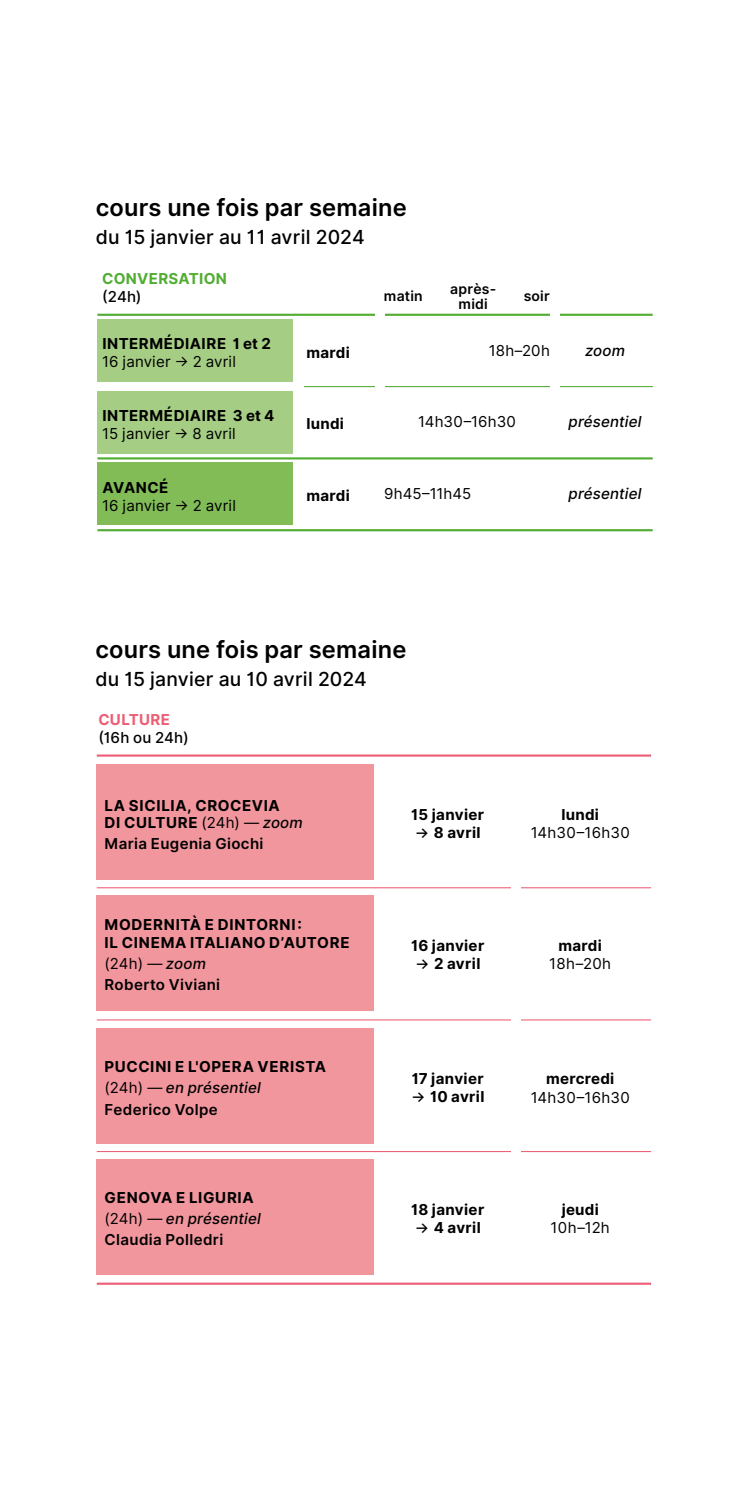
<style>
.page{position:relative;width:745px;height:1489px;background:#fff}
.page>*{position:absolute;margin:0;border:0;box-sizing:border-box;transform-origin:0 0}
.t1{font:600 23.75px "Inter";letter-spacing:.005em;color:#000}
.t2{font:500 19.25px "Inter";letter-spacing:.01em;color:#000}
.t3{font:700 15px/18px "Inter";letter-spacing:.03em;color:#000}
.t4{font:15px "Inter";letter-spacing:.01em;color:#000}
.t5{font:600 15px/21.2px "Inter";letter-spacing:.025em;color:#000}
.t6{font:italic 500 15px "Inter";letter-spacing:.01em;color:#000}
.t7{font:500 15px "Inter";letter-spacing:.01em;color:#000}
.t8{font:700 15px "Inter";letter-spacing:.02em;color:#51ad32}
.t9{font:700 15px "Inter";letter-spacing:.025em;color:#ec5f76}
.t10{font:600 14px/15px "Inter";letter-spacing:.015em;color:#000;text-align:center}
.s1{font-weight:400}
.s2{font-weight:500;font-style:italic}
.s3{font-weight:500}
.s4{font-weight:600}
.s5{font-weight:700}
</style>
<div class="page">
<div style="left:97px;top:319px;width:195px;height:63px;background:#a6cd84"></div>
<div style="left:97px;top:391px;width:195px;height:62px;background:#a6cd84"></div>
<div style="left:97px;top:462px;width:195px;height:63px;background:#81bc57"></div>
<hr style="left:97px;top:314px;width:555px;height:2px;background:#51ad32">
<hr style="left:304px;top:386px;width:348px;height:1px;background:#51ad32">
<hr style="left:97px;top:529px;width:555px;height:2px;background:#51ad32">
<hr style="left:97px;top:457px;width:555px;height:2px;background:#51ad32">
<div style="left:375px;top:294px;width:9px;height:144px;background:#fff"></div>
<div style="left:549px;top:294px;width:9px;height:144px;background:#fff"></div>
<hr style="left:97px;top:754px;width:553px;height:2px;background:#ec5f76">
<div style="left:97px;top:764px;width:276px;height:115px;background:#f2969e"></div>
<hr style="left:97px;top:887px;width:553px;height:1px;background:#ec5f76">
<hr style="left:97px;top:1019px;width:553px;height:1px;background:#ec5f76">
<hr style="left:97px;top:1150px;width:553px;height:1px;background:#ec5f76">
<hr style="left:97px;top:1282px;width:553px;height:2px;background:#ec5f76">
<div style="left:511px;top:760px;width:9px;height:514px;background:#fff"></div>
<div style="left:97px;top:1159px;width:276px;height:115px;background:#f2969e"></div>
<div style="left:97px;top:895px;width:276px;height:115px;background:#f2969e"></div>
<div style="left:97px;top:1028px;width:276px;height:115px;background:#f2969e"></div>
<h1 class="t1" style="left:96px;top:190px;width:312px">cours une fois par semaine</h1>
<p class="t2" style="left:96px;top:223px;width:270px">du 15 janvier au 11 avril 2024</p>
<p class="t8" style="left:102px;top:267px;width:126px">CONVERSATION</p>
<p class="t7" style="left:102px;top:285px;width:41px">(24h)</p>
<p class="t3" style="left:102px;top:335px;width:170px">INTERMÉDIAIRE 1 et 2</p>
<p class="t4" style="left:102px;top:351px;width:135px">16 janvier → 2 avril</p>
<p class="t3" style="left:102px;top:407px;width:173px">INTERMÉDIAIRE 3 et 4</p>
<p class="t4" style="left:102px;top:422px;width:135px">15 janvier → 8 avril</p>
<p class="t3" style="left:102px;top:478px;width:67px">AVANCÉ</p>
<p class="t4" style="left:102px;top:494px;width:135px">16 janvier → 2 avril</p>
<p class="t3" style="left:306px;top:343px;width:45px">mardi</p>
<p class="t3" style="left:306px;top:415px;width:39px">lundi</p>
<p class="t3" style="left:306px;top:487px;width:45px">mardi</p>
<p class="t10" style="left:383px;top:289px;width:40px">matin</p>
<p class="t10" style="left:450px;top:281px;width:47px">après&shy;midi</p>
<p class="t10" style="left:523px;top:289px;width:28px">soir</p>
<p class="t4" style="left:488px;top:339px;width:62px">18h–20h</p>
<p class="t4" style="left:418px;top:411px;width:99px">14h30–16h30</p>
<p class="t4" style="left:384px;top:482px;width:89px">9h45–11h45</p>
<p class="t6" style="left:584px;top:339px;width:41px">zoom</p>
<p class="t6" style="left:568px;top:411px;width:75px">présentiel</p>
<p class="t6" style="left:568px;top:482px;width:75px">présentiel</p>
<h1 class="t1" style="left:95px;top:632px;width:312px">cours une fois par semaine</h1>
<p class="t2" style="left:95px;top:664px;width:273px">du 15 janvier au 10 avril 2024</p>
<p class="t9" style="left:98px;top:708px;width:73px">CULTURE</p>
<p class="t7" style="left:98px;top:726px;width:92px">(16h ou 24h)</p>
<p class="t3" style="left:104px;top:796px;width:200px;line-height:17.2px">LA SICILIA, CROCEVIA<br>DI CULTURE <span class="s1">(24h) ―</span> <span class="s2">zoom</span></p>
<p class="t5" style="left:104px;top:833px;width:160px">Maria Eugenia Giochi</p>
<p class="t3" style="left:104px;top:916px;width:246px;line-height:17.2px">MODERNITÀ E DINTORNI:<br>IL CINEMA ITALIANO D’AUTORE</p>
<p class="t5" style="left:104px;top:952px;width:117px"><span class="s1">(24h) ―</span> <span class="s2">zoom<br></span>Roberto Viviani</p>
<p class="t3" style="left:411px;top:805px;width:74px">15 janvier <span class="s3">-&gt;</span> 8 avril</p>
<p class="t3" style="left:411px;top:936px;width:75px">16 janvier <span class="s3">-&gt;</span> 2 avril</p>
<p class="t3" style="left:104px;top:1056px;width:223px;line-height:21.2px">PUCCINI E L'OPERA VERISTA <span class="s1">(24h) ―</span> <span class="s2">en présentiel<br></span><span class="s4">Federico Volpe</span></p>
<p class="t3" style="left:411px;top:1070px;width:75px">17 janvier <span class="s3">-&gt;</span> 10 avril</p>
<p class="t5" style="left:104px;top:1187px;width:158px"><span class="s5">GENOVA E LIGURIA </span><span class="s1">(24h) ―</span> <span class="s2">en présentiel<br></span>Claudia Polledri</p>
<p class="t3" style="left:411px;top:1200px;width:75px">18 janvier <span class="s3">-&gt;</span> 4 avril</p>
<p class="t3" style="left:561px;top:805px;width:39px">lundi</p>
<p class="t4" style="left:530px;top:821px;width:100px">14h30–16h30</p>
<p class="t3" style="left:558px;top:936px;width:45px">mardi</p>
<p class="t4" style="left:549px;top:952px;width:63px">18h–20h</p>
<p class="t3" style="left:545px;top:1070px;width:70px">mercredi</p>
<p class="t4" style="left:530px;top:1086px;width:100px">14h30–16h30</p>
<p class="t3" style="left:561px;top:1201px;width:39px">jeudi</p>
<p class="t4" style="left:550px;top:1216px;width:61px">10h–12h</p>
</div>
